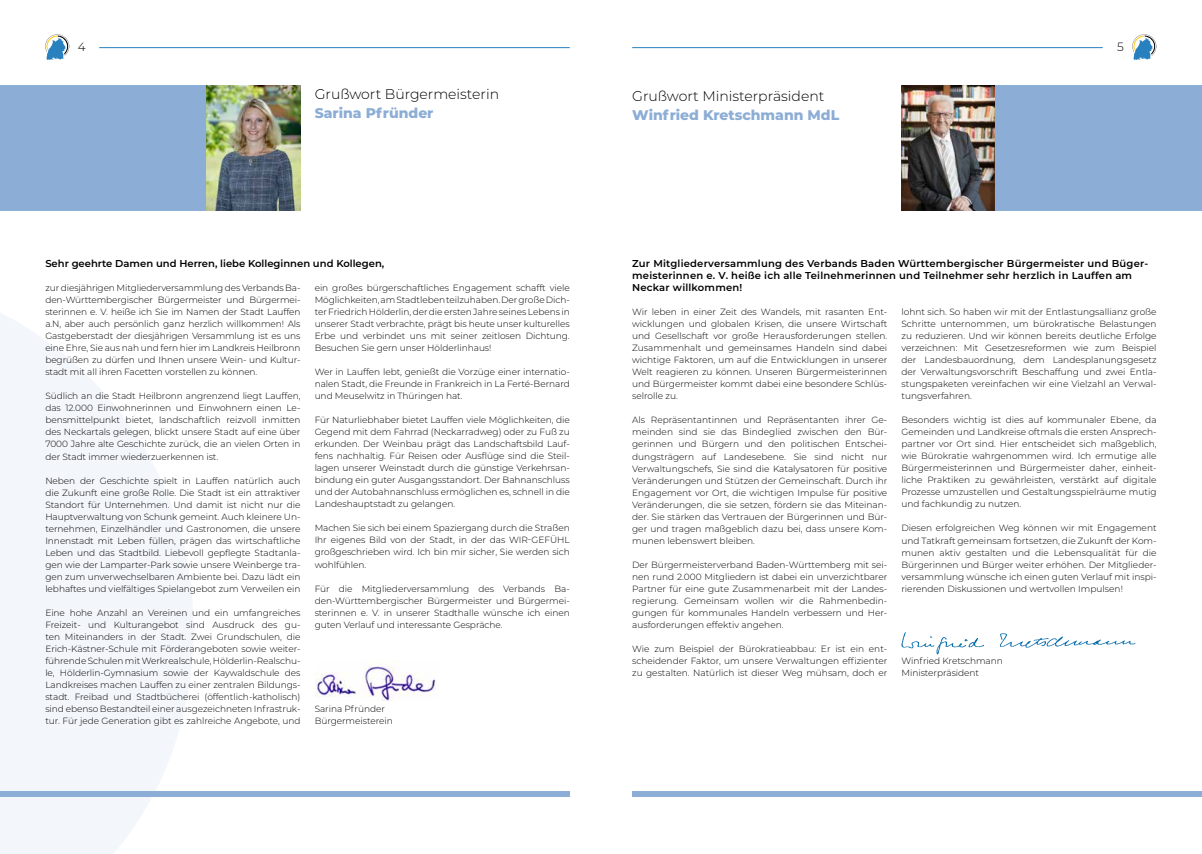
<style>
.page{position:relative;width:1202px;height:854px;background:#fff}
.page>*{position:absolute;margin:0;border:0;box-sizing:border-box;transform-origin:0 0}
.t1{font:300 14px "Montserrat";color:#000}
.t2{font:800 14px "Montserrat";color:#8cadd5}
.t3{font:300 12px "Montserrat";color:#000}
.t4{font:600 10px/12px "Montserrat";letter-spacing:.02em;color:#000}
.t5{font:600 10px "Montserrat";color:#000}
.t6{font:300 9px/12px "Montserrat";letter-spacing:-.005em;color:#000;text-align:justify}
</style>
<div class="page">
<svg style="left:45px;top:34px;width:24px;height:26px"></svg>
<hr style="left:99px;top:47px;width:471px;height:1px;background:#2781be">
<hr style="left:632px;top:47px;width:471px;height:1px;background:#2781be">
<svg style="left:1132px;top:34px;width:24px;height:26px"></svg>
<svg style="left:0;top:313px;width:193px;height:540px;fill:#f3f6fa"></svg>
<img style="left:901px;top:85px;width:95px;height:126px">
<div style="left:0;top:85px;width:206px;height:126px;background:#8cadd5"></div>
<img style="left:206px;top:85px;width:94px;height:126px">
<div style="left:996px;top:85px;width:206px;height:126px;background:#8cadd5"></div>
<div style="left:632px;top:791px;width:570px;height:6px;background:#8cadd5"></div>
<div style="left:0;top:791px;width:570px;height:6px;background:#8cadd5"></div>
<img style="left:901px;top:632px;width:235px;height:23px">
<img style="left:315px;top:660px;width:121px;height:39px">
<h2 class="t3" style="left:78px;top:38px;width:9px">4</h2>
<h2 class="t3" style="left:1117px;top:38px;width:8px">5</h2>
<h1 class="t1" style="left:315px;top:84px;width:186px">Grußwort Bürgermeisterin</h1>
<h1 class="t2" style="left:315px;top:103px;width:120px">Sarina Pfründer</h1>
<p class="t5" style="left:45px;top:256px;width:340px">Sehr geehrte Damen und Herren, liebe Kolleginnen und Kollegen,</p>
<p class="t6" style="left:45px;top:282px;width:257px">zur diesjährigen Mitgliederversammlung des Verbands Ba&shy;den-Württembergischer Bürgermeister und Bürgermei&shy;sterinnen e. V. heiße ich Sie im Namen der Stadt Lauffen a.N, aber auch persönlich ganz herzlich willkommen! Als Gastgeberstadt der diesjährigen Versammlung ist es uns eine Ehre, Sie aus nah und fern hier im Landkreis Heilbronn begrüßen zu dürfen und Ihnen unsere Wein- und Kultur&shy;stadt mit all ihren Facetten vorstellen zu können.</p>
<p class="t6" style="left:45px;top:390px;width:257px">Südlich an die Stadt Heilbronn angrenzend liegt Lauffen, das 12.000 Einwohnerinnen und Einwohnern einen Le&shy;bensmittelpunkt bietet, landschaftlich reizvoll inmitten des Neckartals gelegen, blickt unsere Stadt auf eine über 7000 Jahre alte Geschichte zurück, die an vielen Orten in der Stadt immer wiederzuerkennen ist.</p>
<p class="t6" style="left:45px;top:474px;width:257px">Neben der Geschichte spielt in Lauffen natürlich auch die Zukunft eine große Rolle. Die Stadt ist ein attraktiver Standort für Unternehmen. Und damit ist nicht nur die Hauptverwaltung von Schunk gemeint. Auch kleinere Un&shy;ternehmen, Einzelhändler und Gastronomen, die unsere Innenstadt mit Leben füllen, prägen das wirtschaftliche Leben und das Stadtbild. Liebevoll gepflegte Stadtanla&shy;gen wie der Lamparter-Park sowie unsere Weinberge tra&shy;gen zum unverwechselbaren Ambiente bei. Dazu lädt ein lebhaftes und vielfältiges Spielangebot zum Verweilen ein</p>
<p class="t6" style="left:45px;top:606px;width:257px">Eine hohe Anzahl an Vereinen und ein umfangreiches Freizeit- und Kulturangebot sind Ausdruck des gu&shy;ten Miteinanders in der Stadt. Zwei Grundschulen, die Erich-Kästner-Schule mit Förderangeboten sowie weiter&shy;führende Schulen mit Werkrealschule, Hölderlin-Realschu&shy;le, Hölderlin-Gymnasium sowie der Kaywaldschule des Landkreises machen Lauffen zu einer zentralen Bildungs&shy;stadt. Freibad und Stadtbücherei (öffentlich-katholisch) sind ebenso Bestandteil einer ausgezeichneten Infrastruk&shy;tur. Für jede Generation gibt es zahlreiche Angebote, und</p>
<p class="t6" style="left:315px;top:282px;width:257px">ein großes bürgerschaftliches Engagement schafft viele Möglichkeiten, am Stadtleben teilzuhaben. Der große Dich&shy;ter Friedrich Hölderlin, der die ersten Jahre seines Lebens in unserer Stadt verbrachte, prägt bis heute unser kulturelles Erbe und verbindet uns mit seiner zeitlosen Dichtung.<br>Besuchen Sie gern unser Hölderlinhaus!</p>
<p class="t6" style="left:315px;top:366px;width:257px">Wer in Lauffen lebt, genießt die Vorzüge einer internatio&shy;nalen Stadt, die Freunde in Frankreich in La Ferté-Bernard und Meuselwitz in Thüringen hat.</p>
<p class="t6" style="left:315px;top:414px;width:257px">Für Naturliebhaber bietet Lauffen viele Möglichkeiten, die Gegend mit dem Fahrrad (Neckarradweg) oder zu Fuß zu erkunden. Der Weinbau prägt das Landschaftsbild Lauf&shy;fens nachhaltig. Für Reisen oder Ausflüge sind die Steil&shy;lagen unserer Weinstadt durch die günstige Verkehrsan&shy;bindung ein guter Ausgangsstandort. Der Bahnanschluss und der Autobahnanschluss ermöglichen es, schnell in die Landeshauptstadt zu gelangen.</p>
<p class="t6" style="left:315px;top:522px;width:257px">Machen Sie sich bei einem Spaziergang durch die Straßen Ihr eigenes Bild von der Stadt, in der das WIR-GEFÜHL großgeschrieben wird. Ich bin mir sicher, Sie werden sich wohlfühlen.</p>
<p class="t6" style="left:315px;top:582px;width:257px">Für die Mitgliederversammlung des Verbands Ba&shy;den-Württembergischer Bürgermeister und Bürgermei&shy;sterinnen e. V. in unserer Stadthalle wünsche ich einen guten Verlauf und interessante Gespräche.</p>
<p class="t6" style="left:315px;top:702px;width:80px">Sarina Pfründer<br>Bürgermeisterein</p>
<h1 class="t1" style="left:632px;top:86px;width:194px">Grußwort Ministerpräsident</h1>
<h1 class="t2" style="left:632px;top:105px;width:209px">Winfried Kretschmann MdL</h1>
<p class="t4" style="left:632px;top:257px;width:518px">Zur Mitgliederversammlung des Verbands Baden Württembergischer Bürgermeister und Büger&shy;meisterinnen e. V. heiße ich alle Teilnehmerinnen und Teilnehmer sehr herzlich in Lauffen am<br>Neckar willkommen!</p>
<p class="t6" style="left:632px;top:306px;width:257px">Wir leben in einer Zeit des Wandels, mit rasanten Ent&shy;wicklungen und globalen Krisen, die unsere Wirtschaft und Gesellschaft vor große Herausforderungen stellen.<br>Zusammenhalt und gemeinsames Handeln sind dabei wichtige Faktoren, um auf die Entwicklungen in unserer Welt reagieren zu können. Unseren Bürgermeisterinnen und Bürgermeister kommt dabei eine besondere Schlüs&shy;selrolle zu.</p>
<p class="t6" style="left:632px;top:414px;width:257px">Als Repräsentantinnen und Repräsentanten ihrer Ge&shy;meinden sind sie das Bindeglied zwischen den Bür&shy;gerinnen und Bürgern und den politischen Entschei&shy;dungsträgern auf Landesebene. Sie sind nicht nur Verwaltungschefs, Sie sind die Katalysatoren für positive Veränderungen und Stützen der Gemeinschaft. Durch ihr Engagement vor Ort, die wichtigen Impulse für positive Veränderungen, die sie setzen, fördern sie das Miteinan&shy;der. Sie stärken das Vertrauen der Bürgerinnen und Bür&shy;ger und tragen maßgeblich dazu bei, dass unsere Kom&shy;munen lebenswert bleiben.</p>
<p class="t6" style="left:632px;top:558px;width:257px;text-align:left">Der Bürgermeisterverband Baden-Württemberg mit sei&shy;nen rund 2.000 Mitgliedern ist dabei ein unverzichtbarer Partner für eine gute Zusammenarbeit mit der Landes&shy;regierung. Gemeinsam wollen wir die Rahmenbedin&shy;gungen für kommunales Handeln verbessern und Her‑ ausforderungen effektiv angehen.</p>
<p class="t6" style="left:632px;top:642px;width:257px">Wie zum Beispiel der Bürokratieabbau: Er ist ein ent&shy;scheidender Faktor, um unsere Verwaltungen effizienter zu gestalten. Natürlich ist dieser Weg mühsam, doch er</p>
<p class="t6" style="left:901px;top:306px;width:257px">lohnt sich. So haben wir mit der Entlastungsallianz große Schritte unternommen, um bürokratische Belastungen zu reduzieren. Und wir können bereits deutliche Erfolge verzeichnen: Mit Gesetzesreformen wie zum Beispiel der Landesbauordnung, dem Landesplanungsgesetz der Verwaltungsvorschrift Beschaffung und zwei Entla&shy;stungspaketen vereinfachen wir eine Vielzahl an Verwal&shy;tungsverfahren.</p>
<p class="t6" style="left:901px;top:414px;width:257px">Besonders wichtig ist dies auf kommunaler Ebene, da Gemeinden und Landkreise oftmals die ersten Ansprech&shy;partner vor Ort sind. Hier entscheidet sich maßgeblich, wie Bürokratie wahrgenommen wird. Ich ermutige alle Bürgermeisterinnen und Bürgermeister daher, einheit&shy;liche Praktiken zu gewährleisten, verstärkt auf digitale Prozesse umzustellen und Gestaltungsspielräume mutig und fachkundig zu nutzen.</p>
<p class="t6" style="left:901px;top:522px;width:257px">Diesen erfolgreichen Weg können wir mit Engagement und Tatkraft gemeinsam fortsetzen, die Zukunft der Kom&shy;munen aktiv gestalten und die Lebensqualität für die Bürgerinnen und Bürger weiter erhöhen. Der Mitglieder&shy;versammlung wünsche ich einen guten Verlauf mit inspi&shy;rierenden Diskussionen und wertvollen Impulsen!</p>
<p class="t6" style="left:901px;top:654px;width:103px">Winfried Kretschmann<br>Ministerpräsident</p>
</div>
